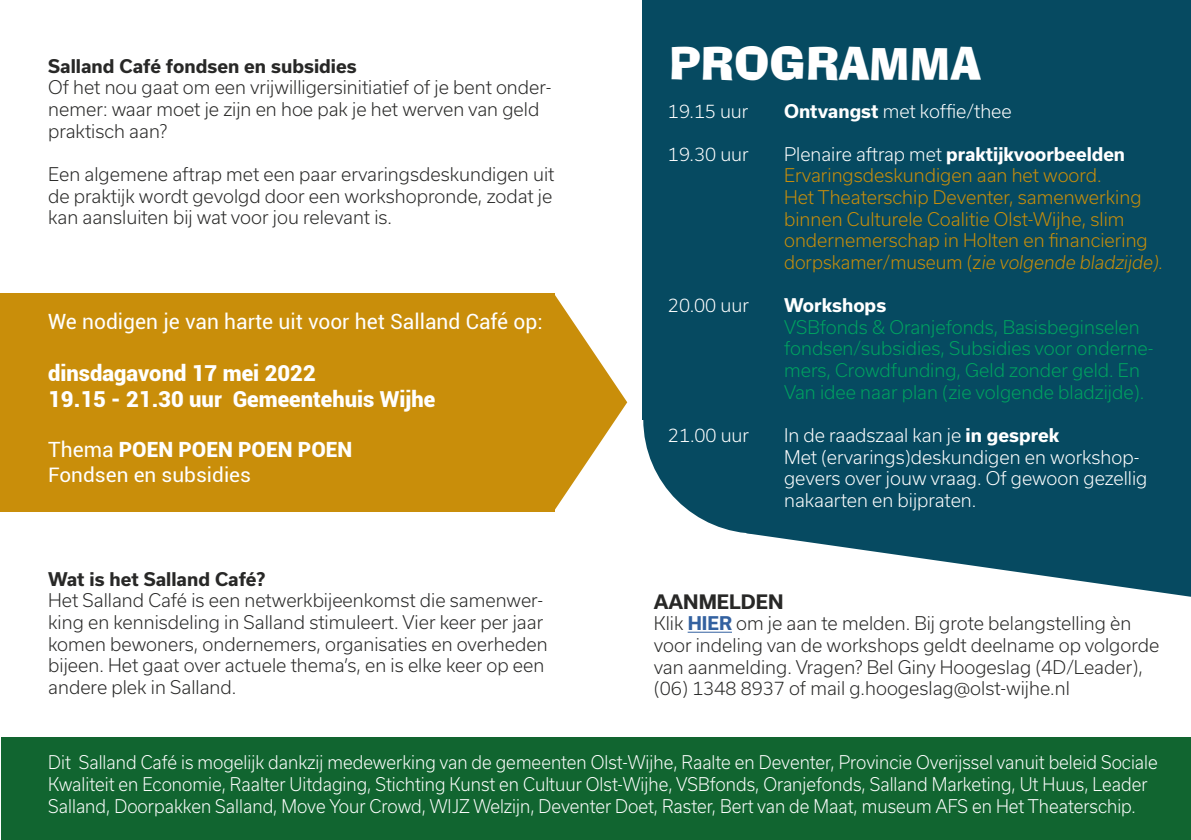
<style>
.page{position:relative;width:1191px;height:840px;background:#fff}
.page>*{position:absolute;margin:0;border:0;box-sizing:border-box;transform-origin:0 0}
.t1{font:44px "Ad Lib BT";color:#fff}
.t2{font:900 22px/26.4px "Roboto";color:#fff}
.t3{font:21px "Roboto";color:#fff}
.t4{font:900 21px "Roboto";color:#fff}
.t5{font:20px "Roboto";color:#fff;scale:1.04 1}
.t6{font:700 19px "Usual";color:#282827}
.t7{font:300 18px/21.6px "Usual";color:#282827}
.t8{font:300 18px/21.6px "Usual";color:#fff;scale:.94 1}
.t9{font:300 18px/21.6px "Usual";color:#c98e0a}
.t10{font:300 18px/21.6px "Usual";color:#fff}
.t11{font:300 18px/21.6px "Usual";color:#00a260}
.t12{font:700 18px "Usual";color:#282827}
.t13{font:700 18px "Usual";color:#fff}
.s1{font-weight:400}
.s2{font-weight:700}
.s3{color:#fff}
.s4{font-weight:700;color:#fff}
.s5{font-weight:700;color:#3361a0}
</style>
<div class="page">
<div style="left:642px;top:0;width:549px;height:419px;background:#064a61"></div>
<div style="left:643px;top:305px;width:229px;height:228px;background:#064a61;border-radius:50%"></div>
<svg style="left:746px;top:419px;width:445px;height:177px;fill:#064a61"></svg>
<div style="left:0;top:292px;width:555px;height:219px;background:#c98e0a"></div>
<svg style="left:555px;top:295px;width:72px;height:215px"></svg>
<hr style="left:687px;top:631px;width:45px;height:1px;background:#3361a0">
<div style="left:1px;top:737px;width:1190px;height:102px;background:#116530"></div>
<p class="t12" style="left:48px;top:56px;width:310px">Salland Café fondsen en subsidies</p>
<p class="t7" style="left:48px;top:77px;width:505px">Of het nou gaat om een vrijwilligersinitiatief of je bent onder&shy;nemer: waar moet je zijn en hoe pak je het werven van geld praktisch aan?</p>
<p class="t7" style="left:48px;top:163px;width:507px;text-align:justify">Een algemene aftrap met een paar ervaringsdeskundigen uit de praktijk wordt gevolgd door een workshopronde, zodat je kan aansluiten bij wat voor jou relevant is.</p>
<p class="t3" style="left:48px;top:306px;width:496px">We nodigen je van harte uit voor het Salland Café op:</p>
<p class="t2" style="left:48px;top:358px;width:388px">dinsdagavond 17 mei 2022<br>19.15 - 21.30 uur Gemeentehuis Wijhe</p>
<p class="t4" style="left:48px;top:435px;width:306px"><span class="s1">Thema</span> POEN POEN POEN POEN</p>
<p class="t5" style="left:48px;top:460px;width:196px">Fondsen en subsidies</p>
<p class="t12" style="left:48px;top:568px;width:219px">Wat is het Salland Café?</p>
<p class="t7" style="left:48px;top:589px;width:501px">Het Salland Café is een netwerkbijeenkomst die samenwer&shy;king en kennisdeling in Salland stimuleert. Vier keer per jaar komen bewoners, ondernemers, organisaties en overheden bijeen. Het gaat over actuele thema’s, en is elke keer op een andere plek in Salland.</p>
<h1 class="t1" style="left:669px;top:35px;width:313px">PROGRAMMA</h1>
<p class="t10" style="left:668px;top:100px;width:82px">19.15 uur</p>
<p class="t10" style="left:668px;top:143px;width:82px">19.30 uur</p>
<p class="t10" style="left:668px;top:294px;width:82px">20.00 uur</p>
<p class="t10" style="left:668px;top:424px;width:83px">21.00 uur</p>
<p class="t10" style="left:784px;top:100px;width:229px"><span class="s2">Ontvangst</span> met koffie/thee</p>
<p class="t9" style="left:784px;top:143px;width:383px"><span class="s3">Plenaire aftrap met</span> <span class="s4">praktijkvoorbeelden </span>Ervaringsdeskundigen aan het woord.<br>Het Theaterschip Deventer, samenwerking binnen Culturele Coalitie Olst-Wijhe, slim ondernemerschap in Holten en financiering dorpskamer/museum (zie volgende bladzijde).</p>
<p class="t13" style="left:784px;top:295px;width:104px">Workshops</p>
<p class="t11" style="left:784px;top:316px;width:371px">VSBfonds &amp; Oranjefonds, Basisbeginselen fondsen/subsidies, Subsidies voor onderne&shy;mers, Crowdfunding, Geld zonder geld. En Van idee naar plan (zie volgende bladzijde).</p>
<p class="t10" style="left:784px;top:424px;width:365px">In de raadszaal kan je <span class="s2">in gesprek<br></span>Met (ervarings)deskundigen en workshop&shy;gevers over jouw vraag. Of gewoon gezellig nakaarten en bijpraten.</p>
<p class="t6" style="left:654px;top:590px;width:131px">AANMELDEN</p>
<p class="t7" style="left:654px;top:612px;width:507px">Klik <span class="s5">HIER</span> om je aan te melden. Bij grote belangstelling èn voor indeling van de workshops geldt deelname op volgorde van aanmelding. Vragen? Bel Giny Hoogeslag (4D/Leader), (06) 1348 8937 of mail g.hoogeslag@olst-wijhe.nl</p>
<p class="t8" style="left:48px;top:751px;width:1182px">Dit Salland Café is mogelijk dankzij medewerking van de gemeenten Olst-Wijhe, Raalte en Deventer, Provincie Overijssel vanuit beleid Sociale<br>Kwaliteit en Economie, Raalter Uitdaging, Stichting Kunst en Cultuur Olst-Wijhe, VSBfonds, Oranjefonds, Salland Marketing, Ut Huus, Leader<br>Salland, Doorpakken Salland, Move Your Crowd, WIJZ Welzijn, Deventer Doet, Raster, Bert van de Maat, museum AFS en Het Theaterschip.</p>
</div>
